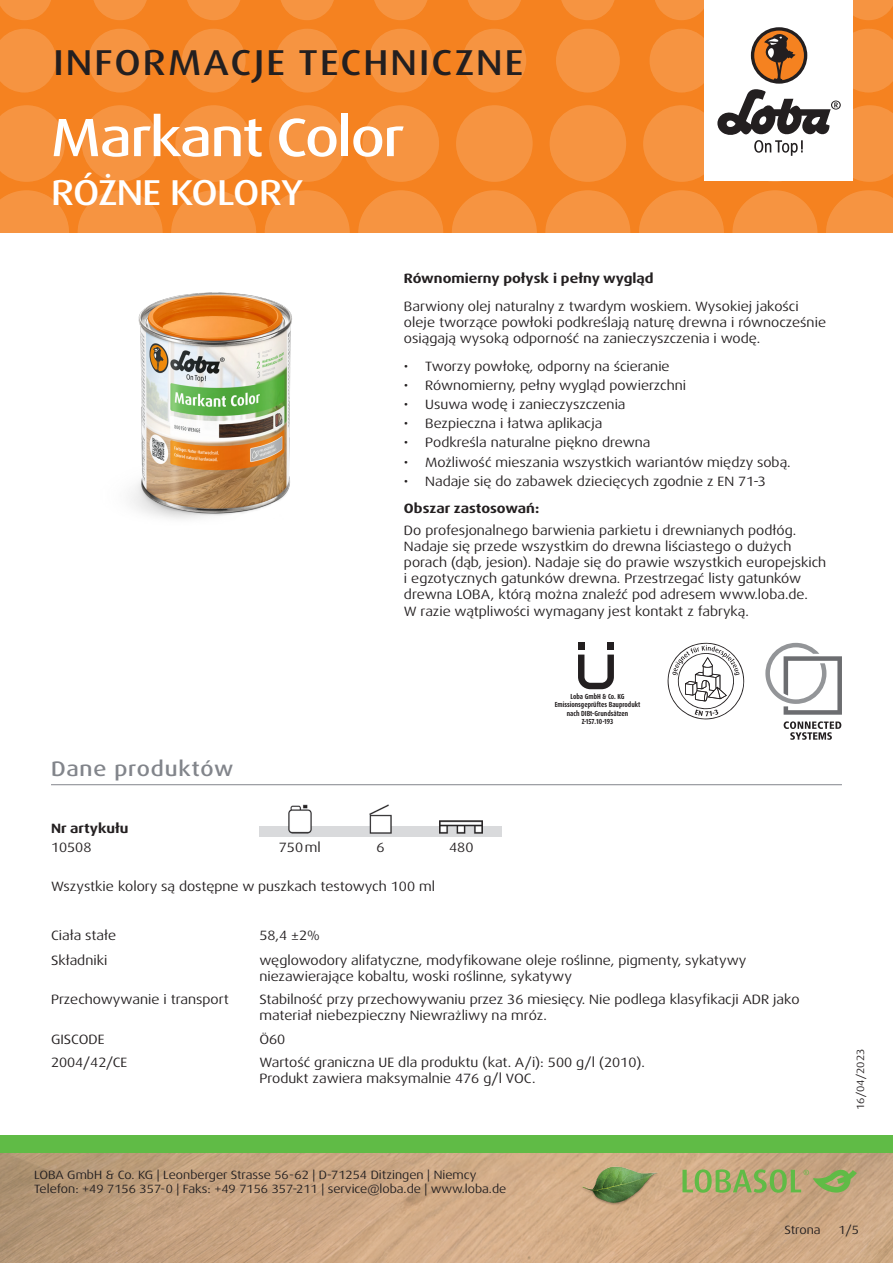
<style>
.page{position:relative;width:893px;height:1263px;background:#fff}
.page>*{position:absolute;margin:0;border:0;box-sizing:border-box;transform-origin:0 0}
.t1{font:500 expanded 54px "Dax Pro";letter-spacing:-.025em;color:#fff}
.t2{font:500 expanded 36px "Dax Pro";letter-spacing:.06em;color:#231f20}
.t3{font:500 expanded 36px "Dax Pro";letter-spacing:-.03em;color:#fff}
.Titel_grau{font:500 expanded 21px "Dax Pro";letter-spacing:.04em;color:#82858b}
.Text{font:expanded 13.5px/16.2px "Dax Pro";color:#231f20}
.Text_Bold{font:700 expanded 13.5px "Dax Pro";color:#231f20}
.Text_zentriert{font:expanded 13.5px "Dax Pro";color:#231f20}
.t4{font:expanded 12px/14.4px "Dax Pro";color:#231f20}
.t5{font:expanded 10.5px "Dax Pro";color:#231f20}
.DIBT{font:700 7.35px/8.6px "Dax Pro";color:#231f20;text-align:center;scale:.82 1}
</style>
<div class="page">
<div style="left:0;top:0;width:893px;height:233px;background:#f58220"></div>
<svg style="left:0;top:190px;width:69px;height:43px"></svg>
<svg style="left:78px;top:190px;width:85px;height:85px;fill:#f69441"></svg>
<svg style="left:171px;top:190px;width:85px;height:85px;fill:#f69441"></svg>
<svg style="left:265px;top:190px;width:85px;height:85px;fill:#f69441"></svg>
<svg style="left:358px;top:190px;width:85px;height:85px;fill:#f69441"></svg>
<svg style="left:545px;top:190px;width:85px;height:85px;fill:#f69441"></svg>
<svg style="left:452px;top:190px;width:85px;height:85px;fill:#f69441"></svg>
<svg style="left:732px;top:190px;width:85px;height:85px;fill:#f69441"></svg>
<svg style="left:639px;top:190px;width:85px;height:85px;fill:#f69441"></svg>
<svg style="left:826px;top:190px;width:67px;height:43px"></svg>
<svg style="left:0;top:105px;width:65px;height:77px"></svg>
<svg style="left:82px;top:105px;width:76px;height:77px"></svg>
<svg style="left:175px;top:105px;width:77px;height:77px"></svg>
<svg style="left:269px;top:105px;width:76px;height:77px"></svg>
<svg style="left:456px;top:105px;width:77px;height:77px"></svg>
<svg style="left:362px;top:105px;width:77px;height:77px"></svg>
<svg style="left:550px;top:105px;width:76px;height:77px"></svg>
<svg style="left:0;top:29px;width:56px;height:63px"></svg>
<svg style="left:182px;top:29px;width:64px;height:63px"></svg>
<svg style="left:88px;top:29px;width:64px;height:63px"></svg>
<svg style="left:275px;top:29px;width:64px;height:63px"></svg>
<svg style="left:462px;top:29px;width:64px;height:63px"></svg>
<svg style="left:369px;top:29px;width:64px;height:63px"></svg>
<svg style="left:556px;top:29px;width:64px;height:63px"></svg>
<svg style="left:0;top:0;width:51px;height:20px"></svg>
<svg style="left:187px;top:0;width:53px;height:20px"></svg>
<svg style="left:468px;top:0;width:53px;height:20px"></svg>
<svg style="left:655px;top:0;width:49px;height:20px"></svg>
<svg style="left:93px;top:0;width:54px;height:20px"></svg>
<svg style="left:374px;top:0;width:54px;height:20px"></svg>
<svg style="left:281px;top:0;width:53px;height:20px"></svg>
<svg style="left:561px;top:0;width:54px;height:20px"></svg>
<svg style="left:853px;top:0;width:40px;height:20px"></svg>
<img style="left:0;top:1152px;width:893px;height:111px">
<div style="left:0;top:1135px;width:893px;height:17px;background:#60bb46"></div>
<div style="left:704px;top:0;width:149px;height:181px;background:#fff"></div>
<svg style="left:643px;top:29px;width:250px;height:153px"></svg>
<img style="left:578px;top:1161px;width:82px;height:81px">
<svg style="left:682px;top:1169px;width:175px;height:24px;background:#9fac69"></svg>
<hr style="left:51px;top:784px;width:791px;height:1px;background:#82858b">
<img style="left:288px;top:804px;width:195px;height:22px">
<img style="left:259px;top:826px;width:243px;height:11px">
<img style="left:106px;top:272px;width:216px;height:247px">
<div style="left:607px;top:643px;width:7px;height:7px;background:#231f20"></div>
<div style="left:578px;top:643px;width:6px;height:7px;background:#231f20"></div>
<svg style="left:578px;top:655px;width:36px;height:34px"></svg>
<svg style="left:668px;top:643px;width:76px;height:76px"></svg>
<svg style="left:784px;top:721px;width:57px;height:19px"></svg>
<svg style="left:765px;top:643px;width:77px;height:72px"></svg>
<h2 class="t2" style="left:53px;top:40px;width:471px">INFORMACJE TECHNICZNE</h2>
<p class="t1" style="left:51px;top:103px;width:355px">Markant Color</p>
<h2 class="t3" style="left:51px;top:169px;width:253px">RÓŻNE KOLORY</h2>
<p class="Titel_grau" style="left:51px;top:755px;width:184px">Dane produktów</p>
<p class="Text_Bold" style="left:404px;top:269px;width:251px">Równomierny połysk i pełny wygląd</p>
<p class="Text" style="left:404px;top:298px;width:424px">Barwiony olej naturalny z twardym woskiem. Wysokiej jakości oleje tworzące powłoki podkreślają naturę drewna i równocześnie osiągają wysoką odporność na zanieczyszczenia i wodę.</p>
<p class="Text" style="left:404px;top:358px;width:267px">• Tworzy powłokę, odporny na ścieranie</p>
<p class="Text" style="left:404px;top:377px;width:284px">• Równomierny, pełny wygląd powierzchni</p>
<p class="Text" style="left:404px;top:396px;width:223px">• Usuwa wodę i zanieczyszczenia</p>
<p class="Text" style="left:404px;top:416px;width:200px">• Bezpieczna i łatwa aplikacja</p>
<p class="Text" style="left:404px;top:435px;width:248px">• Podkreśla naturalne piękno drewna</p>
<p class="Text" style="left:404px;top:454px;width:388px">• Możliwość mieszania wszystkich wariantów między sobą.</p>
<p class="Text" style="left:404px;top:473px;width:364px">• Nadaje się do zabawek dziecięcych zgodnie z EN 71-3</p>
<p class="Text_Bold" style="left:404px;top:500px;width:137px">Obszar zastosowań:</p>
<p class="Text" style="left:404px;top:522px;width:424px">Do profesjonalnego barwienia parkietu i drewnianych podłóg.<br>Nadaje się przede wszystkim do drewna liściastego o dużych porach (dąb, jesion). Nadaje się do prawie wszystkich europejskich i egzotycznych gatunków drewna. Przestrzegać listy gatunków drewna LOBA, którą można znaleźć pod adresem www.loba.de.<br>W razie wątpliwości wymagany jest kontakt z fabryką.</p>
<p class="DIBT" style="left:555px;top:692px;width:106px">Loba GmbH &amp; Co. KG<br>Emissionsgeprüftes Bauprodukt nach DIBt-Grundsätzen<br>Z-157.10-193</p>
<p class="Text_Bold" style="left:51px;top:819px;width:79px">Nr artykułu</p>
<p class="Text" style="left:51px;top:839px;width:42px">10508</p>
<p class="Text_zentriert" style="left:279px;top:839px;width:43px">750ml</p>
<p class="Text_zentriert" style="left:377px;top:839px;width:10px">6</p>
<p class="Text_zentriert" style="left:449px;top:839px;width:26px">480</p>
<p class="Text" style="left:51px;top:878px;width:385px">Wszystkie kolory są dostępne w puszkach testowych 100 ml</p>
<p class="Text" style="left:51px;top:927px;width:67px">Ciała stałe</p>
<p class="Text" style="left:259px;top:927px;width:62px">58,4 ±2%</p>
<p class="Text" style="left:51px;top:952px;width:58px">Składniki</p>
<p class="Text" style="left:259px;top:952px;width:488px">węglowodory alifatyczne, modyfikowane oleje roślinne, pigmenty, sykatywy niezawierające kobaltu, woski roślinne, sykatywy</p>
<p class="Text" style="left:51px;top:991px;width:179px">Przechowywanie i transport</p>
<p class="Text" style="left:259px;top:991px;width:542px">Stabilność przy przechowywaniu przez 36 miesięcy. Nie podlega klasyfikacji ADR jako materiał niebezpieczny Niewrażliwy na mróz.</p>
<p class="Text" style="left:51px;top:1031px;width:55px">GISCODE</p>
<p class="Text" style="left:259px;top:1031px;width:28px">Ö60</p>
<p class="Text" style="left:51px;top:1054px;width:78px">2004/42/CE</p>
<p class="Text" style="left:259px;top:1054px;width:387px">Wartość graniczna UE dla produktu (kat. A/i): 500 g/l (2010).</p>
<p class="Text" style="left:259px;top:1070px;width:278px">Produkt zawiera maksymalnie 476 g/l VOC.</p>
<p class="t4" style="left:34px;top:1167px;width:474px">LOBA GmbH &amp; Co. KG | Leonberger Strasse 56-62 | D-71254 Ditzingen | Niemcy<br>Telefon: +49 7156 357-0 | Faks: +49 7156 357-211 | service@loba.de | www.loba.de</p>
<p class="t5" style="left:854px;top:1110px;width:63px;rotate:-90deg">16/04/2023</p>
<p class="t4" style="left:785px;top:1223px;width:38px">Strona</p>
<p class="t4" style="left:838px;top:1223px;width:22px">1/5</p>
</div>
